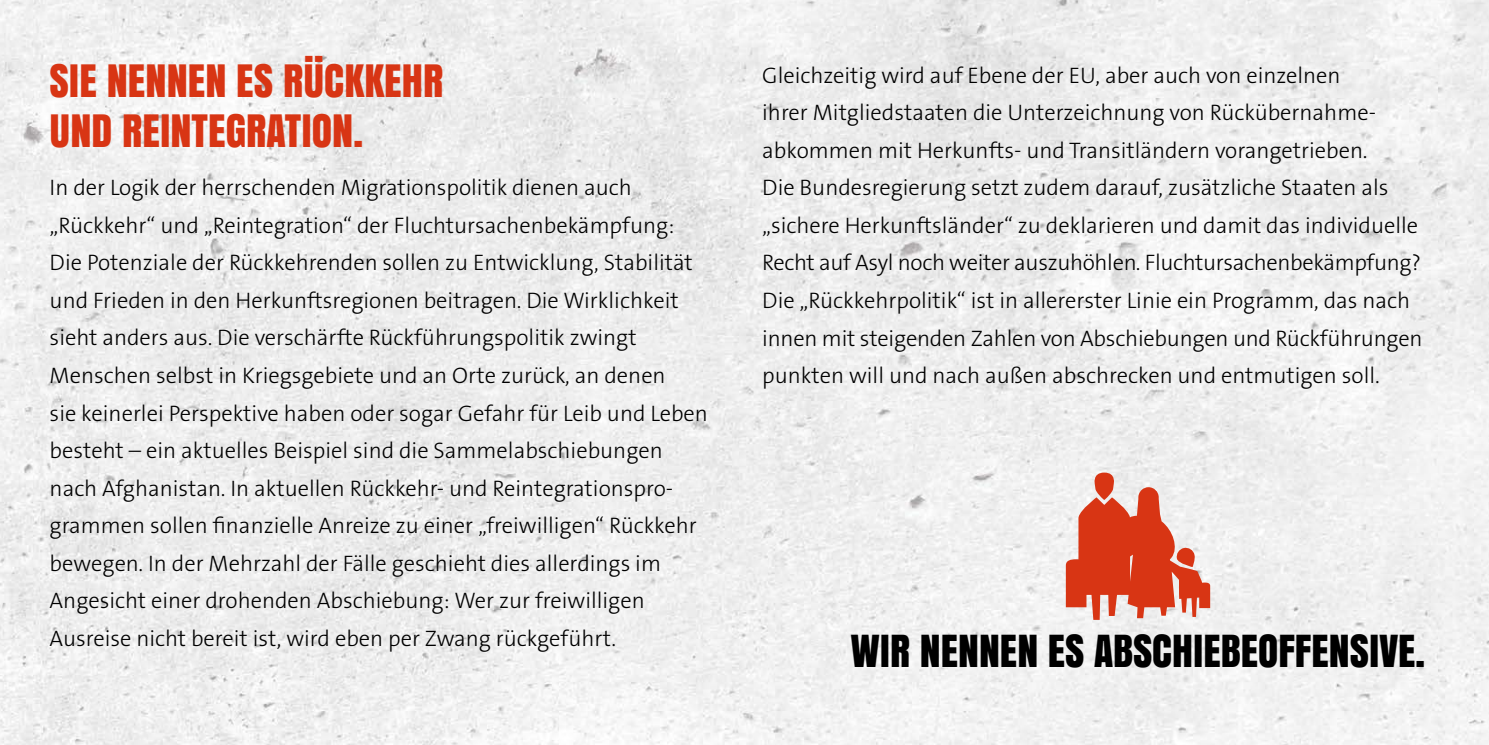
<style>
.page{position:relative;width:1489px;height:745px;background:#fff}
.page>*{position:absolute;margin:0;border:0;box-sizing:border-box;transform-origin:0 0}
.t1{font:41.75px/50px "Anton";color:#d83514}
.t2{font:41.25px "Anton";color:#000}
.t3{font:300 22.5px/37.5px "The Sans B W3";color:#000}
</style>
<div class="page">
<img style="left:0;top:0;width:1488px;height:744px">
<svg style="left:1065px;top:472px;width:145px;height:147px"></svg>
<h1 class="t1" style="left:50px;top:54px;width:395px">SIE NENNEN ES RÜCKKEHR<br>UND REINTEGRATION.</h1>
<p class="t3" style="left:762px;top:56px;width:661px">Gleichzeitig wird auf Ebene der EU, aber auch von einzelnen<br>ihrer Mitgliedstaaten die Unterzeichnung von Rückübernahme&shy;abkommen mit Herkunfts- und Transitländern vorangetrieben.<br>Die Bundesregierung setzt zudem darauf, zusätzliche Staaten als „sichere Herkunftsländer“ zu deklarieren und damit das individuelle Recht auf Asyl noch weiter auszuhöhlen. Fluchtursachenbekämpfung?<br>Die „Rückkehrpolitik“ ist in allererster Linie ein Programm, das nach innen mit steigenden Zahlen von Abschiebungen und Rückführungen punkten will und nach außen abschrecken und entmutigen soll.</p>
<p class="t3" style="left:50px;top:169px;width:660px">In der Logik der herrschenden Migrationspolitik dienen auch „Rückkehr“ und „Reintegration“ der Fluchtursachenbekämpfung:<br>Die Potenziale der Rückkehrenden sollen zu Entwicklung, Stabilität und Frieden in den Herkunftsregionen beitragen. Die Wirklichkeit sieht anders aus. Die verschärfte Rückführungspolitik zwingt Menschen selbst in Kriegsgebiete und an Orte zurück, an denen<br>sie keinerlei Perspektive haben oder sogar Gefahr für Leib und Leben besteht – ein aktuelles Beispiel sind die Sammelabschiebungen nach Afghanistan. In aktuellen Rückkehr- und Reintegrationspro&shy;grammen sollen finanzielle Anreize zu einer „freiwilligen“ Rückkehr bewegen. In der Mehrzahl der Fälle geschieht dies allerdings im Angesicht einer drohenden Abschiebung: Wer zur freiwilligen Ausreise nicht bereit ist, wird eben per Zwang rückgeführt.</p>
<h2 class="t2" style="left:850px;top:618px;width:575px">WIR NENNEN ES ABSCHIEBEOFFENSIVE.</h2>
</div>
